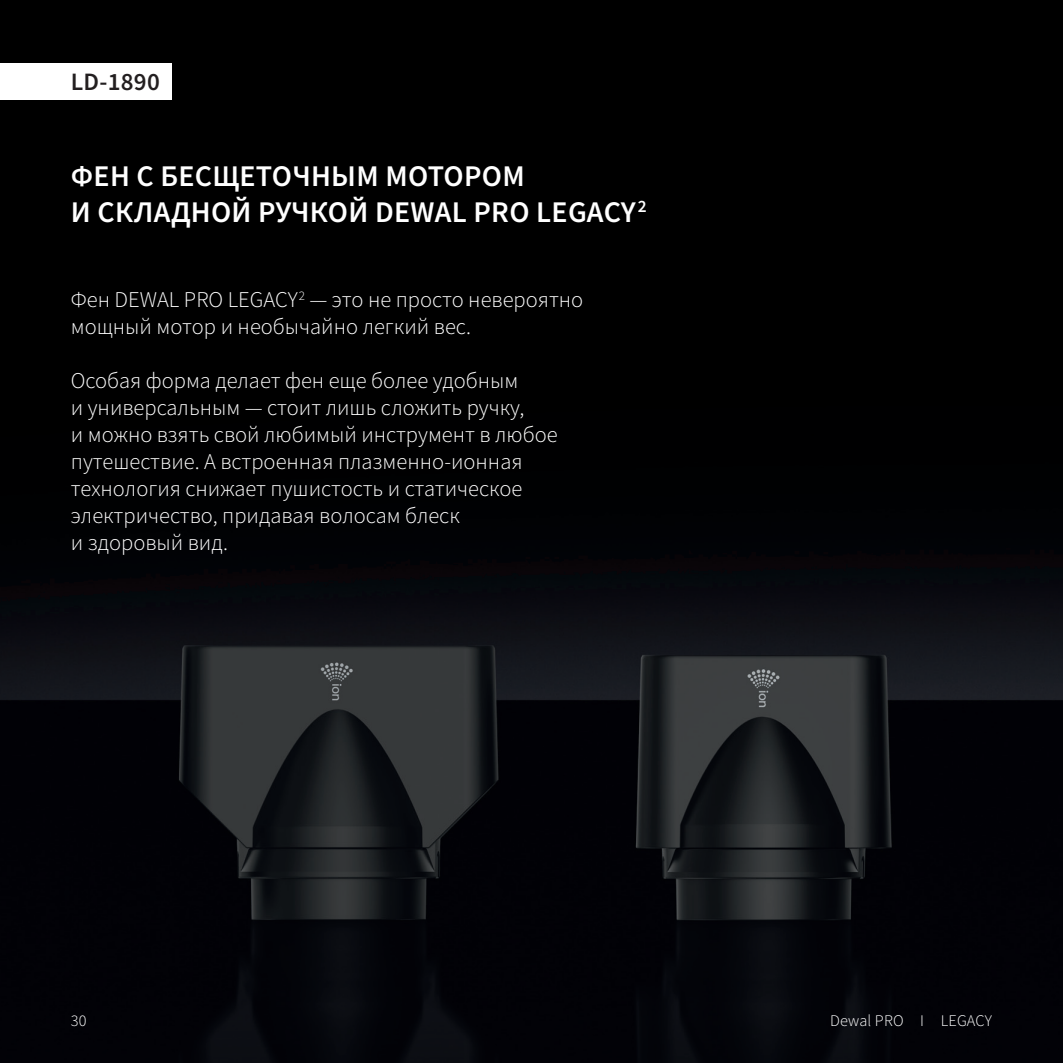
<style>
.page{position:relative;width:1063px;height:1063px;background:#fff}
.page>*{position:absolute;margin:0;border:0;box-sizing:border-box;transform-origin:0 0}
.t1{font:600 30px "Source Sans Pro";letter-spacing:.01em;color:#fff}
.t2{font:600 25px "Source Sans Pro";letter-spacing:.01em;color:#231f20}
.t3{font:300 22.5px/27px "Source Sans Pro";color:#fff}
.t4{font:300 16.25px "Source Sans Pro";letter-spacing:.01em;color:#fff}
</style>
<div class="page">
<img style="left:0;top:0;width:1063px;height:1063px">
<div style="left:0;top:63px;width:172px;height:37px;background:#fff"></div>
<p class="t2" style="left:71px;top:65px;width:91px">LD-1890</p>
<h1 class="t1" style="left:71px;top:156px;width:263px">Фен с бесщеточным</h1>
<h1 class="t1" style="left:385px;top:156px;width:21px">мотором</h1>
<h1 class="t1" style="left:71px;top:192px;width:47px">и складно</h1>
<h1 class="t1" style="left:232px;top:192px;width:417px">й ручко й DEWAL PRO LEGACY<sup>2</sup></h1>
<p class="t3" style="left:71px;top:286px;width:514px;text-indent:228px"><sup>2</sup> — это не просто невероятно мощный мотор и необычайно легкий вес.</p>
<p class="t3" style="left:71px;top:367px;width:488px">Особая форма делает фен еще более удобным<br>и универсальным — стоит лишь сложить ручку,<br>и можно взять свой любимый инструмент в любое путешествие. А встроенная плазменно-ионная технология снижает пушистость и статическое электричество, придавая волосам блеск<br>и здоровый вид.</p>
<p class="t3" style="left:71px;top:286px;width:180px">Фен DEWAL PRO Legacy</p>
<p class="t4" style="left:71px;top:1010px;width:17px">30</p>
<p class="t4" style="left:830px;top:1010px;width:164px">Dewal PRO I LEGACY</p>
</div>
